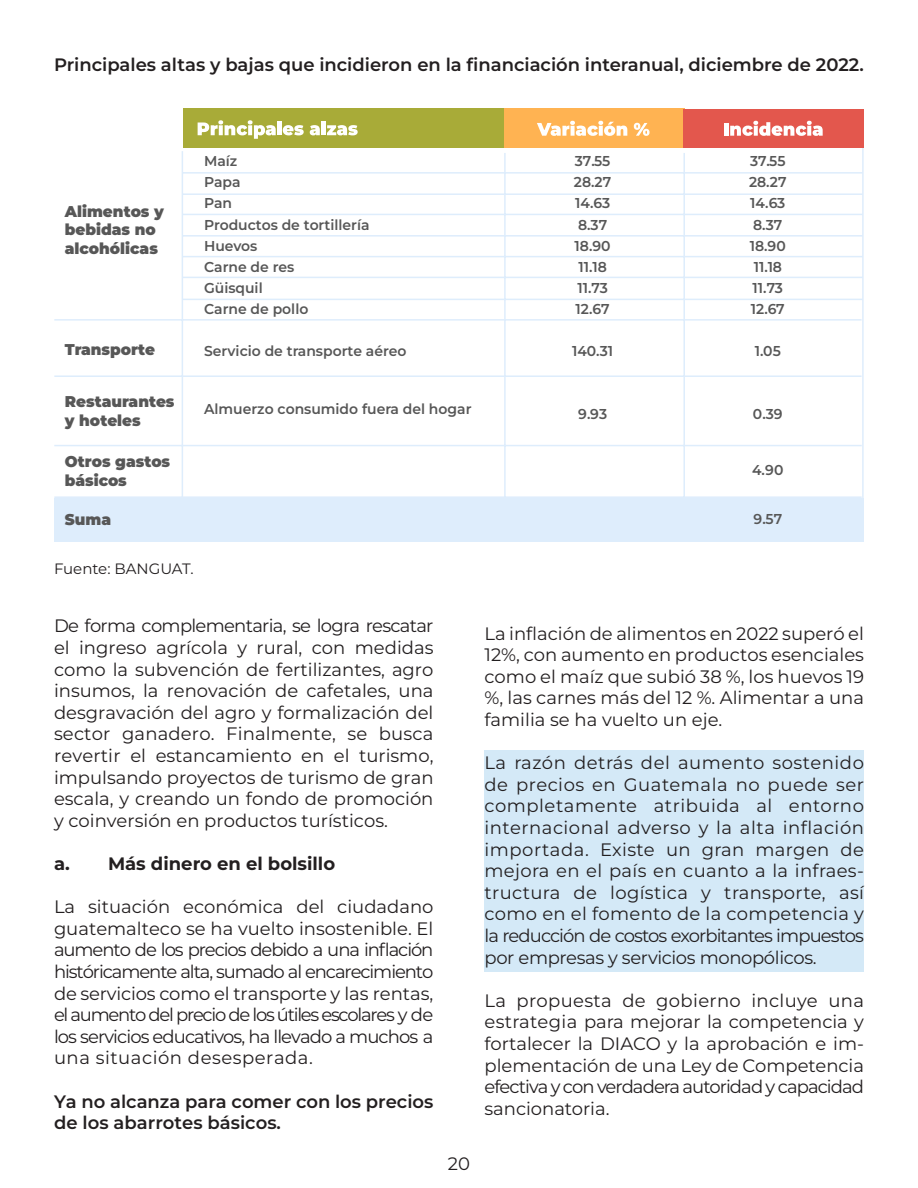
<style>
.page{position:relative;width:918px;height:1188px;background:#fff}
.page>*{position:absolute;margin:0;border:0;box-sizing:border-box;transform-origin:0 0}
.t1{font:18px/21.6px "Montserrat";color:#231f20;text-align:justify}
.t2{font:600 18px/21.6px "Montserrat";color:#231f20}
.Subtítulo_1{font:700 18px "Montserrat";color:#231f20}
.t3{font:900 15.6px/18.8px "Montserrat";color:#575757}
.t4{font:15px "Montserrat";color:#231f20}
.t5{font:600 14.25px/21px "Montserrat";color:#575757;text-align:center}
</style>
<div class="page">
<div style="left:485px;top:750px;width:379px;height:222px;background:#d4e9f7"></div>
<hr style="left:862px;top:144px;width:2px;height:378px;background:#deedfc">
<div style="left:183px;top:109px;width:321px;height:39px;background:#a8ab38"></div>
<div style="left:54px;top:498px;width:810px;height:43px;background:#deedfc"></div>
<div style="left:504px;top:109px;width:180px;height:39px;background:#ffb352"></div>
<div style="left:683px;top:109px;width:180px;height:39px;background:#e3574d"></div>
<svg style="left:198px;top:120px;width:78px;height:19px"></svg>
<hr style="left:277px;top:122px;width:4px;height:13px;background:#fff">
<svg style="left:283px;top:125px;width:21px;height:10px"></svg>
<svg style="left:310px;top:125px;width:10px;height:10px"></svg>
<hr style="left:322px;top:122px;width:4px;height:13px;background:#fff">
<svg style="left:327px;top:125px;width:31px;height:10px"></svg>
<svg style="left:537px;top:121px;width:90px;height:15px"></svg>
<svg style="left:634px;top:123px;width:16px;height:13px"></svg>
<hr style="left:724px;top:123px;width:4px;height:13px;background:#fff">
<svg style="left:730px;top:121px;width:93px;height:15px"></svg>
<hr style="left:504px;top:153px;width:2px;height:346px;background:#deedfc">
<hr style="left:183px;top:172px;width:680px;height:2px;background:#deedfc">
<hr style="left:183px;top:193px;width:680px;height:2px;background:#deedfc">
<hr style="left:183px;top:214px;width:680px;height:1px;background:#deedfc">
<hr style="left:183px;top:235px;width:680px;height:2px;background:#deedfc">
<hr style="left:183px;top:256px;width:680px;height:1px;background:#deedfc">
<hr style="left:183px;top:277px;width:680px;height:1px;background:#deedfc">
<hr style="left:183px;top:299px;width:680px;height:1px;background:#deedfc">
<hr style="left:54px;top:319px;width:808px;height:2px;background:#deedfc">
<hr style="left:54px;top:375px;width:808px;height:2px;background:#deedfc">
<hr style="left:54px;top:445px;width:808px;height:1px;background:#deedfc">
<hr style="left:54px;top:496px;width:808px;height:2px;background:#deedfc">
<hr style="left:683px;top:153px;width:2px;height:346px;background:#deedfc">
<hr style="left:182px;top:151px;width:1px;height:346px;background:#deedfc">
<p class="t2" style="left:54px;top:54px;width:812px">Principales altas y bajas que incidieron en la financiación interanual, diciembre de 2022.</p>
<p class="t3" style="left:65px;top:201px;width:100px">Alimentos y bebidas no alcohólicas</p>
<p class="t3" style="left:65px;top:340px;width:92px">Transporte</p>
<p class="t3" style="left:65px;top:392px;width:111px">Restaurantes y hoteles</p>
<p class="t3" style="left:65px;top:452px;width:107px">Otros gastos básicos</p>
<p class="t3" style="left:65px;top:509px;width:48px">Suma</p>
<p class="t5" style="left:204px;top:150px;width:167px;text-align:left">Maíz<br>Papa<br>Pan<br>Productos de tortillería<br>Huevos<br>Carne de res<br>Güisquil<br>Carne de pollo</p>
<p class="t5" style="left:204px;top:340px;width:204px">Servicio de transporte aéreo</p>
<p class="t5" style="left:204px;top:398px;width:269px">Almuerzo consumido fuera del hogar</p>
<p class="t4" style="left:54px;top:558px;width:141px">Fuente: BANGUAT.</p>
<p class="t5" style="left:574px;top:150px;width:39px">37.55<br>28.27<br>14.63<br>8.37<br>18.90<br>11.18<br>11.73<br>12.67</p>
<p class="t5" style="left:572px;top:340px;width:43px">140.31</p>
<p class="t5" style="left:578px;top:403px;width:30px">9.93</p>
<p class="t5" style="left:749px;top:150px;width:39px">37.55<br>28.27<br>14.63<br>8.37<br>18.90<br>11.18<br>11.73<br>12.67</p>
<p class="t5" style="left:755px;top:340px;width:28px">1.05</p>
<p class="t5" style="left:753px;top:403px;width:31px">0.39</p>
<p class="t5" style="left:752px;top:459px;width:33px">4.90</p>
<p class="t5" style="left:754px;top:508px;width:30px">9.57</p>
<p class="t1" style="left:54px;top:615px;width:381px">De forma complementaria, se logra rescatar el ingreso agrícola y rural, con medidas como la subvención de fertilizantes, agro insumos, la renovación de cafetales, una desgravación del agro y formalización del sector ganadero. Finalmente, se busca revertir el estancamiento en el turismo, impulsando proyectos de turismo de gran escala, y creando un fondo de promoción y coinversión en productos turísticos.</p>
<p class="Subtítulo_1" style="left:54px;top:852px;width:283px">a. Más dinero en el bolsillo</p>
<p class="t1" style="left:54px;top:896px;width:381px">La situación económica del ciudadano guatemalteco se ha vuelto insostenible. El aumento de los precios debido a una inflación históricamente alta, sumado al encarecimiento de servicios como el transporte y las rentas, el aumento del precio de los útiles escolares y de los servicios educativos, ha llevado a muchos a una situación desesperada.</p>
<p class="t2" style="left:54px;top:1090px;width:381px">Ya no alcanza para comer con los precios de los abarrotes básicos.</p>
<p class="t1" style="left:448px;top:1152px;width:24px">20</p>
<p class="t1" style="left:485px;top:622px;width:381px">La inflación de alimentos en 2022 superó el 12%, con aumento en productos esenciales como el maíz que subió 38 %, los huevos 19 %, las carnes más del 12 %. Alimentar a una familia se ha vuelto un eje.</p>
<p class="t1" style="left:485px;top:752px;width:381px">La razón detrás del aumento sostenido de precios en Guatemala no puede ser completamente atribuida al entorno internacional adverso y la alta inflación importada. Existe un gran margen de mejora en el país en cuanto a la infraes&shy;tructura de logística y transporte, así como en el fomento de la competencia y la reducción de costos exorbitantes impuestos por empresas y servicios monopólicos.</p>
<p class="t1" style="left:485px;top:989px;width:381px">La propuesta de gobierno incluye una estrategia para mejorar la competencia y fortalecer la DIACO y la aprobación e im&shy;plementación de una Ley de Competencia efectiva y con verdadera autoridad y capacidad sancionatoria.</p>
</div>
